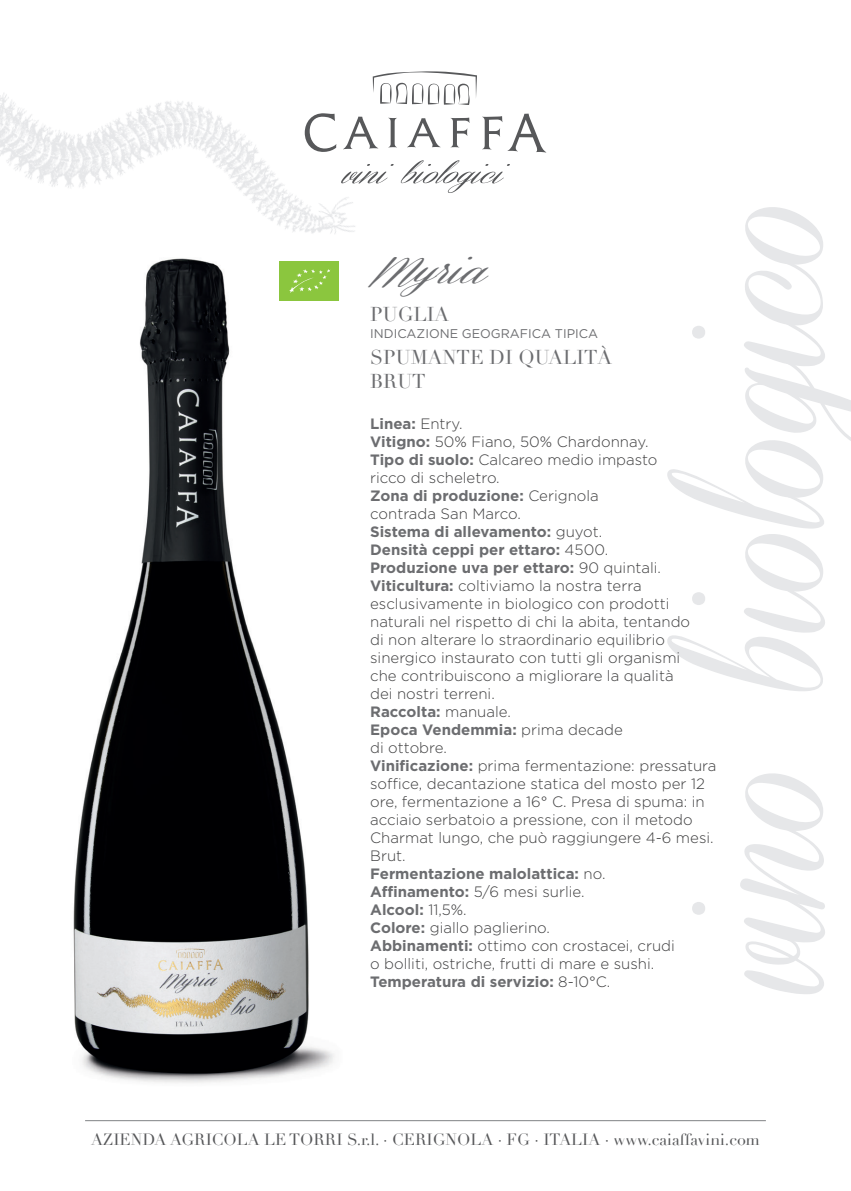
<style>
.page{position:relative;width:851px;height:1191px;background:#fff}
.page>*{position:absolute;margin:0;border:0;box-sizing:border-box;transform-origin:0 0}
.t1{font:149.2px "Coneria Script Demo";color:#e6e7e9}
.t2{font:30px "Coneria Script Slanted Demo";color:#6c6d70}
.t3{font:19.6px/24px "Didot";color:#6c6d70}
.t4{font:16px "Didot";color:#57585a}
.t5{font:300 15px/18px "Gotham";color:#3e3e3f}
.t6{font:12.6px "Gotham";color:#6c6d70}
.s1{font-weight:700;color:#6c6d70}
</style>
<div class="page">
<img style="left:73px;top:354px;width:262px;height:729px">
<img style="left:0;top:93px;width:397px;height:261px">
<hr style="left:85px;top:1120px;width:680px;height:1px;background:#808285">
<div style="left:279px;top:261px;width:60px;height:40px;background:#8bc63e"></div>
<svg style="left:289px;top:269px;width:41px;height:24px"></svg>
<svg style="left:305px;top:113px;width:31px;height:39px"></svg>
<svg style="left:343px;top:117px;width:35px;height:32px"></svg>
<svg style="left:388px;top:118px;width:9px;height:29px"></svg>
<svg style="left:407px;top:118px;width:33px;height:29px"></svg>
<svg style="left:450px;top:118px;width:19px;height:29px"></svg>
<svg style="left:482px;top:114px;width:64px;height:39px"></svg>
<svg style="left:372px;top:71px;width:105px;height:34px"></svg>
<svg style="left:341px;top:164px;width:52px;height:19px"></svg>
<svg style="left:400px;top:160px;width:110px;height:33px"></svg>
<h1 class="t1" style="left:683px;top:992px;width:795px;rotate:-90deg">vino biologico</h1>
<h2 class="t2" style="left:370px;top:255px;width:115px">Myria</h2>
<h3 class="t3" style="left:370px;top:302px;width:80px">PUGLIA</h3>
<p class="t6" style="left:370px;top:325px;width:229px">INDICAZIONE GEOGRAFICA TIPICA</p>
<h3 class="t3" style="left:370px;top:345px;width:243px">SPUMANTE DI QUALITÀ<br>BRUT</h3>
<p class="t5" style="left:370px;top:414px;width:348px"><span class="s1">Linea:</span> Entry.<br><span class="s1">Vitigno:</span> 50% Fiano, 50% Chardonnay.<br><span class="s1">Tipo di suolo:</span> Calcareo medio impasto<br>ricco di scheletro.<br><span class="s1">Zona di produzione:</span> Cerignola<br>contrada San Marco.<br><span class="s1">Sistema di allevamento:</span> guyot.<br><span class="s1">Densità ceppi per ettaro:</span> 4500.<br><span class="s1">Produzione uva per ettaro:</span> 90 quintali.<br><span class="s1">Viticultura:</span> coltiviamo la nostra terra esclusivamente in biologico con prodotti naturali nel rispetto di chi la abita, tentando<br>di non alterare lo straordinario equilibrio sinergico instaurato con tutti gli organismi<br>che contribuiscono a migliorare la qualità<br>dei nostri terreni.<br><span class="s1">Raccolta:</span> manuale.<br><span class="s1">Epoca Vendemmia:</span> prima decade<br>di ottobre.<br><span class="s1">Vinificazione:</span> prima fermentazione: pressatura soffice, decantazione statica del mosto per 12 ore, fermentazione a 16° C. Presa di spuma: in acciaio serbatoio a pressione, con il metodo Charmat lungo, che può raggiungere 4-6 mesi.<br>Brut.<br><span class="s1">Fermentazione malolattica:</span> no.<br><span class="s1">Affinamento:</span> 5/6 mesi surlie.<br><span class="s1">Alcool:</span> 11,5%.<br><span class="s1">Colore:</span> giallo paglierino.<br><span class="s1">Abbinamenti:</span> ottimo con crostacei, crudi<br>o bolliti, ostriche, frutti di mare e sushi.<br><span class="s1">Temperatura di servizio:</span> 8-10°C.</p>
<p class="t4" style="left:91px;top:1130px;width:670px">AZIENDA AGRICOLA LE TORRI S.r.l. · CERIGNOLA · FG · ITALIA · www.caiaffavini.com</p>
</div>
